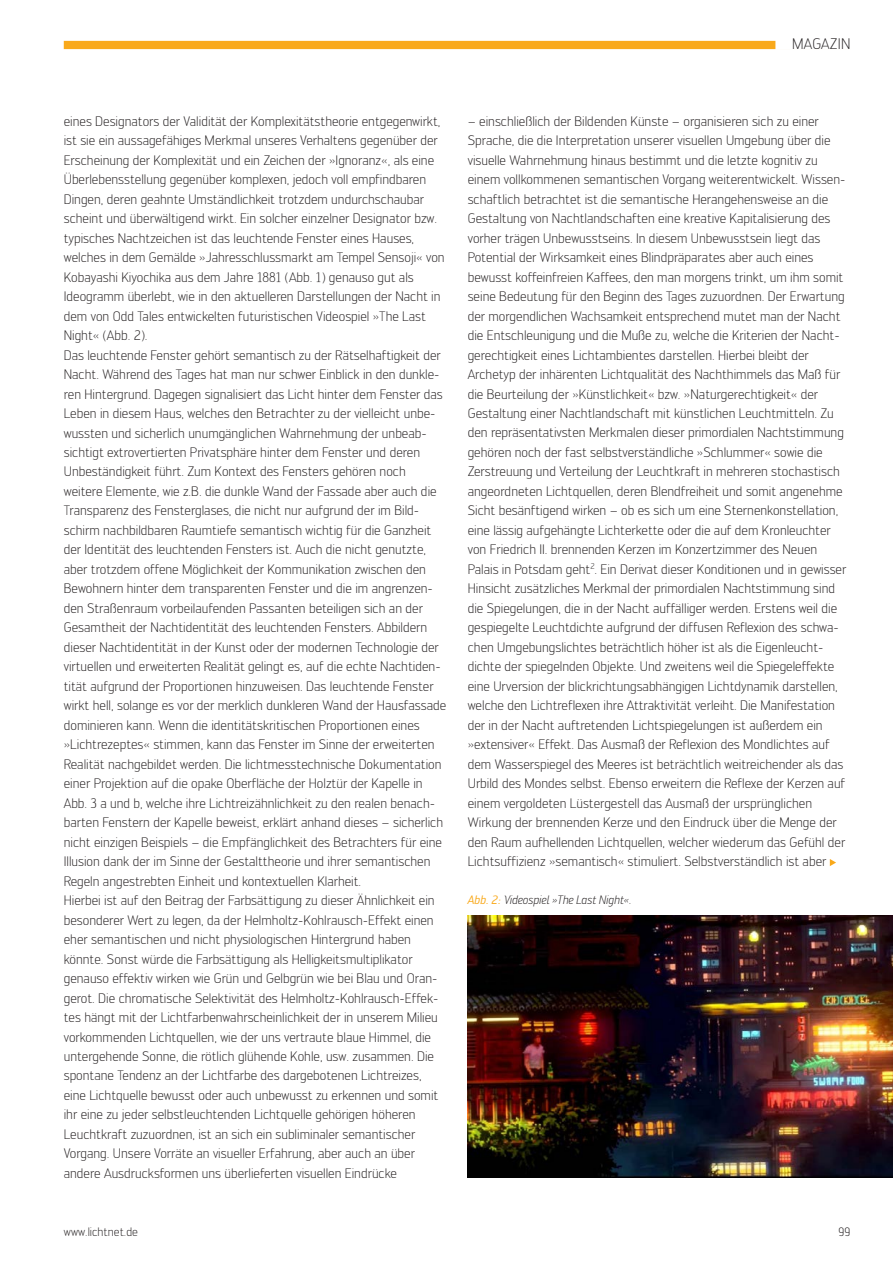
<style>
.page{position:relative;width:893px;height:1263px;background:#fff}
.page>*{position:absolute;margin:0;border:0;box-sizing:border-box;transform-origin:0 0}
.t1{font:300 15px "Engel";letter-spacing:.02em;color:#231f20}
.t2{font:300 13.5px/19.5px "Engel";color:#231f20}
.t3{font:italic 300 12px "Engel";letter-spacing:-.01em;color:#231f20}
.t4{font:300 12px "Engel";color:#231f20}
.s1{font-weight:400;color:#f9a91b}
</style>
<div class="page">
<div style="left:64px;top:41px;width:786px;height:8px;background:#f9a91b"></div>
<div style="left:775px;top:36px;width:92px;height:14px;background:#fff"></div>
<svg style="left:830px;top:859px;width:6px;height:7px"></svg>
<img style="left:468px;top:916px;width:425px;height:262px">
<p class="t1" style="left:792px;top:35px;width:60px">Magazin</p>
<p class="t2" style="left:64px;top:111px;width:384px">eines Designators der Validität der Komplexitätstheorie entgegenwirkt, ist sie ein aussagefähiges Merkmal unseres Verhaltens gegenüber der Erscheinung der Komplexität und ein Zeichen der »Ignoranz«, als eine Überlebensstellung gegenüber komplexen, jedoch voll empfindbaren Dingen, deren geahnte Umständlichkeit trotzdem undurchschaubar scheint und überwältigend wirkt. Ein solcher einzelner Designator bzw. typisches Nachtzeichen ist das leuchtende Fenster eines Hauses, welches in dem Gemälde »Jahresschlussmarkt am Tempel Sensoji« von Kobayashi Kiyochika aus dem Jahre 1881 (Abb. 1) genauso gut als Ideogramm überlebt, wie in den aktuelleren Darstellungen der Nacht in dem von Odd Tales entwickelten futuristischen Videospiel »The Last Night« (Abb. 2).<br>Das leuchtende Fenster gehört semantisch zu der Rätselhaftigkeit der Nacht. Während des Tages hat man nur schwer Einblick in den dunkle&shy;ren Hintergrund. Dagegen signalisiert das Licht hinter dem Fenster das Leben in diesem Haus, welches den Betrachter zu der vielleicht unbe&shy;wussten und sicherlich unumgänglichen Wahrnehmung der unbeab&shy;sichtigt extrovertierten Privatsphäre hinter dem Fenster und deren Unbeständigkeit führt. Zum Kontext des Fensters gehören noch weitere Elemente, wie z.B. die dunkle Wand der Fassade aber auch die Transparenz des Fensterglases, die nicht nur aufgrund der im Bild&shy;schirm nachbildbaren Raumtiefe semantisch wichtig für die Ganzheit der Identität des leuchtenden Fensters ist. Auch die nicht genutzte, aber trotzdem offene Möglichkeit der Kommunikation zwischen den Bewohnern hinter dem transparenten Fenster und die im angrenzen&shy;den Straßenraum vorbeilaufenden Passanten beteiligen sich an der Gesamtheit der Nachtidentität des leuchtenden Fensters. Abbildern dieser Nachtidentität in der Kunst oder der modernen Technologie der virtuellen und erweiterten Realität gelingt es, auf die echte Nachtiden&shy;tität aufgrund der Proportionen hinzuweisen. Das leuchtende Fenster wirkt hell, solange es vor der merklich dunkleren Wand der Hausfassade dominieren kann. Wenn die identitätskritischen Proportionen eines »Lichtrezeptes« stimmen, kann das Fenster im Sinne der erweiterten Realität nachgebildet werden. Die lichtmesstechnische Dokumentation einer Projektion auf die opake Oberfläche der Holztür der Kapelle in Abb. 3 a und b, welche ihre Lichtreizähnlichkeit zu den realen benach&shy;barten Fenstern der Kapelle beweist, erklärt anhand dieses – sicherlich nicht einzigen Beispiels – die Empfänglichkeit des Betrachters für eine Illusion dank der im Sinne der Gestalttheorie und ihrer semantischen Regeln angestrebten Einheit und kontextuellen Klarheit.<br>Hierbei ist auf den Beitrag der Farbsättigung zu dieser Ähnlichkeit ein besonderer Wert zu legen, da der Helmholtz-Kohlrausch-Effekt einen eher semantischen und nicht physiologischen Hintergrund haben könnte. Sonst würde die Farbsättigung als Helligkeitsmultiplikator genauso effektiv wirken wie Grün und Gelbgrün wie bei Blau und Oran&shy;gerot. Die chromatische Selektivität des Helmholtz-Kohlrausch-Effek&shy;tes hängt mit der Lichtfarbenwahrscheinlichkeit der in unserem Milieu vorkommenden Lichtquellen, wie der uns vertraute blaue Himmel, die untergehende Sonne, die rötlich glühende Kohle, usw. zusammen. Die spontane Tendenz an der Lichtfarbe des dargebotenen Lichtreizes, eine Lichtquelle bewusst oder auch unbewusst zu erkennen und somit ihr eine zu jeder selbstleuchtenden Lichtquelle gehörigen höheren Leuchtkraft zuzuordnen, ist an sich ein subliminaler semantischer Vorgang. Unsere Vorräte an visueller Erfahrung, aber auch an über andere Ausdrucksformen uns überlieferten visuellen Eindrücke</p>
<p class="t2" style="left:468px;top:111px;width:380px">– einschließlich der Bildenden Künste – organisieren sich zu einer Sprache, die die Interpretation unserer visuellen Umgebung über die visuelle Wahrnehmung hinaus bestimmt und die letzte kognitiv zu einem vollkommenen semantischen Vorgang weiterentwickelt. Wissen&shy;schaftlich betrachtet ist die semantische Herangehensweise an die Gestaltung von Nachtlandschaften eine kreative Kapitalisierung des vorher trägen Unbewusstseins. In diesem Unbewusstsein liegt das Potential der Wirksamkeit eines Blindpräparates aber auch eines bewusst koffeinfreien Kaffees, den man morgens trinkt, um ihm somit seine Bedeutung für den Beginn des Tages zuzuordnen. Der Erwartung der morgendlichen Wachsamkeit entsprechend mutet man der Nacht die Entschleunigung und die Muße zu, welche die Kriterien der Nacht&shy;gerechtigkeit eines Lichtambientes darstellen. Hierbei bleibt der Archetyp der inhärenten Lichtqualität des Nachthimmels das Maß für die Beurteilung der »Künstlichkeit« bzw. »Naturgerechtigkeit« der Gestaltung einer Nachtlandschaft mit künstlichen Leuchtmitteln. Zu den repräsentativsten Merkmalen dieser primordialen Nachtstimmung gehören noch der fast selbstverständliche »Schlummer« sowie die Zerstreuung und Verteilung der Leuchtkraft in mehreren stochastisch angeordneten Lichtquellen, deren Blendfreiheit und somit angenehme Sicht besänftigend wirken – ob es sich um eine Sternenkonstellation, eine lässig aufgehängte Lichterkette oder die auf dem Kronleuchter von Friedrich II . brennenden Kerzen im Konzertzimmer des Neuen Palais in Potsdam geht<sup>2</sup>. Ein Derivat dieser Konditionen und in gewisser Hinsicht zusätzliches Merkmal der primordialen Nachtstimmung sind die Spiegelungen, die in der Nacht auffälliger werden. Erstens weil die gespiegelte Leuchtdichte aufgrund der diffusen Reflexion des schwa&shy;chen Umgebungslichtes beträchtlich höher ist als die Eigenleucht&shy;dichte der spiegelnden Objekte. Und zweitens weil die Spiegeleffekte eine Urversion der blickrichtungsabhängigen Lichtdynamik darstellen, welche den Lichtreflexen ihre Attraktivität verleiht. Die Manifestation der in der Nacht auftretenden Lichtspiegelungen ist außerdem ein »extensiver« Effekt. Das Ausmaß der Reflexion des Mondlichtes auf dem Wasserspiegel des Meeres ist beträchtlich weitreichender als das Urbild des Mondes selbst. Ebenso erweitern die Reflexe der Kerzen auf einem vergoldeten Lüstergestell das Ausmaß der ursprünglichen Wirkung der brennenden Kerze und den Eindruck über die Menge der den Raum aufhellenden Lichtquellen, welcher wiederum das Gefühl der Lichtsuffizienz »semantisch« stimuliert. Selbstverständlich ist aber</p>
<p class="t3" style="left:468px;top:893px;width:165px"><span class="s1">Abb. 2:</span> Videospiel »The Last Night«.</p>
<p class="t4" style="left:64px;top:1225px;width:76px">www.lichtnet.de</p>
<p class="t4" style="left:838px;top:1225px;width:13px">99</p>
</div>
